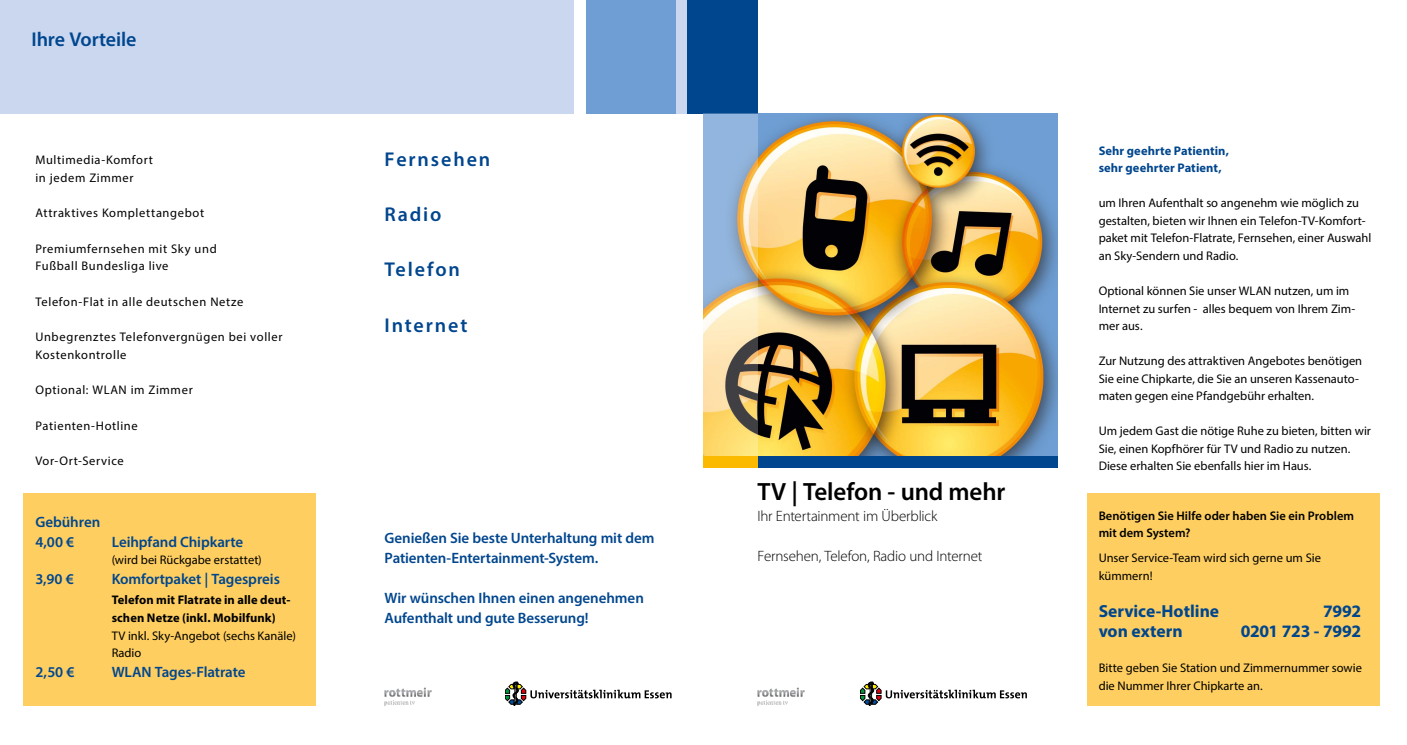
<style>
.page{position:relative;width:1407px;height:745px;background:#fff}
.page>*{position:absolute;margin:0;border:0;box-sizing:border-box;transform-origin:0 0}
.t1{font:600 25px "Myriad Pro";letter-spacing:-.005em;color:#000}
.t2{font:600 20px "Myriad Pro";letter-spacing:.09em;color:#00468e}
.t3{font:600 20px "Myriad Pro";letter-spacing:-.005em;color:#00468e}
.t4{font:700 17.5px "Myriad Pro";letter-spacing:-.005em;color:#00468e}
.t5{font:600 15px/20px "Myriad Pro";letter-spacing:-.005em;color:#00468e}
.t6{font:300 15px "Myriad Pro";letter-spacing:-.015em;color:#000}
.t7{font:12.5px/17.5px "Myriad Pro";color:#000}
.t8{font:12.5px/17.8px "Myriad Pro";letter-spacing:.05em;color:#000}
.t9{font:700 12.5px/17.5px "Myriad Pro";letter-spacing:.005em;color:#000}
.t10{font:600 12.5px/17.5px "Myriad Pro";letter-spacing:.005em;color:#000}
.t11{font:700 12.5px/17.5px "Myriad Pro";letter-spacing:.005em;color:#00468e}
.t12{font:12.5px "Myriad Pro";letter-spacing:.045em;color:#000}
.t13{font:12.5px "Myriad Pro";letter-spacing:.055em;color:#000}
</style>
<div class="page">
<img style="left:757px;top:113px;width:301px;height:343px">
<div style="left:0;top:0;width:687px;height:113px;background:#cad7ef"></div>
<svg style="left:860px;top:681px;width:167px;height:24px"></svg>
<div style="left:687px;top:0;width:70px;height:113px;background:#00468e"></div>
<div style="left:757px;top:456px;width:301px;height:12px;background:#00468e"></div>
<div style="left:703px;top:456px;width:54px;height:12px;background:#fbba00"></div>
<svg style="left:703px;top:113px;width:54px;height:343px;background:#bdbdaf"></svg>
<div style="left:586px;top:0;width:90px;height:113px;background:#6f9ed4"></div>
<div style="left:574px;top:0;width:12px;height:113px;background:#fff"></div>
<div style="left:1087px;top:493px;width:292px;height:212px;background:#fece60"></div>
<svg style="left:505px;top:681px;width:166px;height:24px"></svg>
<div style="left:23px;top:493px;width:292px;height:212px;background:#fece60"></div>
<img style="left:757px;top:687px;width:48px;height:19px">
<img style="left:384px;top:687px;width:48px;height:19px">
<h2 class="t3" style="left:32px;top:27px;width:106px">Ihre Vorteile</h2>
<p class="t8" style="left:35px;top:150px;width:119px">Multimedia-Komfort in jedem Zimmer</p>
<p class="t8" style="left:35px;top:204px;width:170px">Attraktives Komplettangebot</p>
<p class="t8" style="left:35px;top:239px;width:183px">Premiumfernsehen mit Sky und<br>Fußball Bundesliga live</p>
<p class="t8" style="left:35px;top:292px;width:209px">Telefon-Flat in alle deutschen Netze</p>
<p class="t8" style="left:35px;top:327px;width:249px">Unbegrenztes Telefonvergnügen bei voller<br>Kostenkontrolle</p>
<p class="t8" style="left:35px;top:381px;width:159px">Optional: WLAN im Zimmer</p>
<p class="t12" style="left:35px;top:417px;width:104px">Patienten-Hotline</p>
<p class="t13" style="left:35px;top:453px;width:90px">Vor-Ort-Service</p>
<p class="t5" style="left:35px;top:511px;width:66px">Gebühren<br>4,00 €</p>
<p class="t5" style="left:112px;top:531px;width:133px">Leihpfand Chipkarte</p>
<p class="t7" style="left:112px;top:551px;width:152px">(wird bei Rückgabe erstattet)</p>
<p class="t5" style="left:35px;top:568px;width:40px">3,90 €</p>
<p class="t5" style="left:112px;top:568px;width:170px">Komfortpaket | Tagespreis</p>
<p class="t9" style="left:112px;top:590px;width:180px">Telefon mit Flatrate in alle deut&shy;schen Netze (inkl. Mobilfunk)</p>
<p class="t7" style="left:112px;top:626px;width:186px">TV inkl. Sky-Angebot (sechs Kanäle)<br>Radio</p>
<p class="t5" style="left:35px;top:661px;width:40px">2,50 €</p>
<p class="t5" style="left:112px;top:661px;width:135px">WLAN Tages-Flatrate</p>
<h2 class="t2" style="left:384px;top:147px;width:107px">Fernsehen</h2>
<h2 class="t2" style="left:384px;top:202px;width:59px">Radio</h2>
<h2 class="t2" style="left:384px;top:257px;width:77px">Telefon</h2>
<h2 class="t2" style="left:384px;top:312px;width:84px">Internet</h2>
<p class="t5" style="left:384px;top:527px;width:271px">Genießen Sie beste Unterhaltung mit dem<br>Patienten-Entertainment-System.</p>
<p class="t5" style="left:384px;top:587px;width:261px">Wir wünschen Ihnen einen angenehmen<br>Aufenthalt und gute Besserung!</p>
<h1 class="t1" style="left:757px;top:475px;width:249px">TV | Telefon - und mehr</h1>
<p class="t6" style="left:757px;top:507px;width:181px">Ihr Entertainment im Überblick</p>
<p class="t6" style="left:757px;top:547px;width:226px">Fernsehen, Telefon, Radio und Internet</p>
<p class="t11" style="left:1098px;top:141px;width:132px">Sehr geehrte Patientin, sehr geehrter Patient,</p>
<p class="t7" style="left:1098px;top:194px;width:274px">um Ihren Aufenthalt so angenehm wie möglich zu gestalten, bieten wir Ihnen ein Telefon-TV-Komfort&shy;paket mit Telefon-Flatrate, Fernsehen, einer Auswahl an Sky-Sendern und Radio.</p>
<p class="t7" style="left:1098px;top:282px;width:258px">Optional können Sie unser WLAN nutzen, um im<br>Internet zu surfen - alles bequem von Ihrem Zim&shy;mer aus.</p>
<p class="t7" style="left:1098px;top:352px;width:265px">Zur Nutzung des attraktiven Angebotes benötigen<br>Sie eine Chipkarte, die Sie an unseren Kassenauto&shy;maten gegen eine Pfandgebühr erhalten.</p>
<p class="t7" style="left:1098px;top:422px;width:274px">Um jedem Gast die nötige Ruhe zu bieten, bitten wir<br>Sie, einen Kopfhörer für TV und Radio zu nutzen.<br>Diese erhalten Sie ebenfalls hier im Haus.</p>
<p class="t10" style="left:1098px;top:506px;width:257px">Benötigen Sie Hilfe oder haben Sie ein Problem mit dem System?</p>
<p class="t7" style="left:1098px;top:548px;width:224px">Unser Service-Team wird sich gerne um Sie kümmern!</p>
<h3 class="t4" style="left:1098px;top:599px;width:122px">Service-Hotline</h3>
<h3 class="t4" style="left:1323px;top:599px;width:40px">7992</h3>
<h3 class="t4" style="left:1098px;top:619px;width:85px">von extern</h3>
<h3 class="t4" style="left:1240px;top:619px;width:122px">0201 723 - 7992</h3>
<p class="t7" style="left:1098px;top:658px;width:265px">Bitte geben Sie Station und Zimmernummer sowie die Nummer Ihrer Chipkarte an.</p>
</div>
